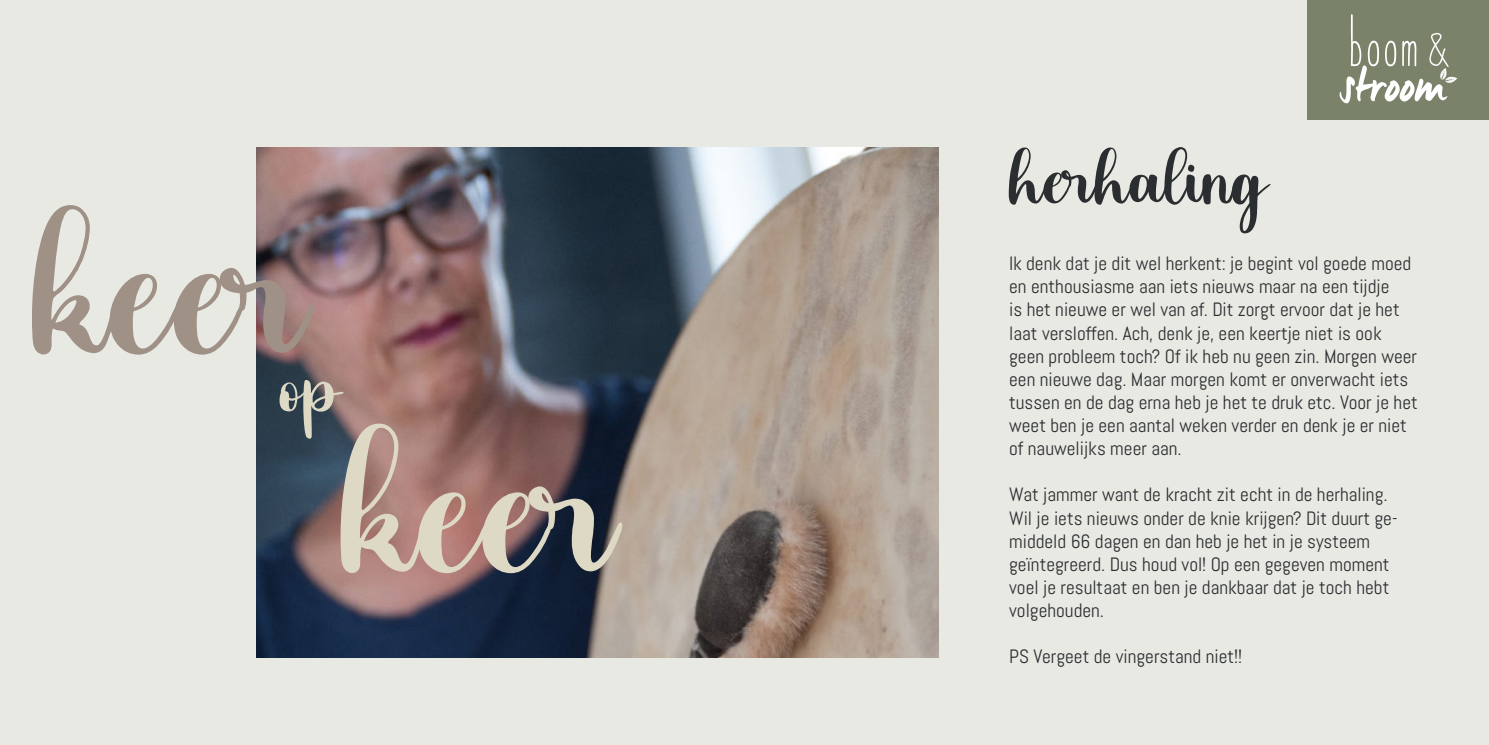
<style>
.page{position:relative;width:1489px;height:745px;background:#fff}
.page>*{position:absolute;margin:0;border:0;box-sizing:border-box;transform-origin:0 0}
.t1{font:164.67px "Baby Darling";color:#9f9186}
.t2{font:164.67px "Baby Darling";color:#ded9c5}
.t3{font:63px "Baby Darling";color:#2a2e30}
.t4{font:63px "Baby Darling";color:#ded9c5}
.t5{font:19.25px/23.1px "Abel";color:#2a2e30}
</style>
<div class="page">
<div style="left:0;top:0;width:1488px;height:744px;background:#e9e9e3"></div>
<img style="left:256px;top:147px;width:682px;height:509px">
<div style="left:1307px;top:0;width:181px;height:120px;background:#7a8369"></div>
<svg style="left:1339px;top:14px;width:117px;height:89px"></svg>
<p class="t1" style="left:33px;top:198px;width:276px">keer</p>
<p class="t4" style="left:282px;top:351px;width:62px">op</p>
<p class="t2" style="left:342px;top:416px;width:276px">keer</p>
<p class="t3" style="left:1009px;top:143px;width:261px">herhaling</p>
<p class="t5" style="left:1009px;top:252px;width:410px">Ik denk dat je dit wel herkent: je begint vol goede moed en enthousiasme aan iets nieuws maar na een tijdje<br>is het nieuwe er wel van af. Dit zorgt ervoor dat je het laat versloffen. Ach, denk je, een keertje niet is ook geen probleem toch? Of ik heb nu geen zin. Morgen weer een nieuwe dag. Maar morgen komt er onverwacht iets tussen en de dag erna heb je het te druk etc. Voor je het weet ben je een aantal weken verder en denk je er niet of nauwelijks meer aan.</p>
<p class="t5" style="left:1009px;top:483px;width:390px">Wat jammer want de kracht zit echt in de herhaling.<br>Wil je iets nieuws onder de knie krijgen? Dit duurt ge&shy;middeld 66 dagen en dan heb je het in je systeem geïntegreerd. Dus houd vol! Op een gegeven moment voel je resultaat en ben je dankbaar dat je toch hebt volgehouden.</p>
<p class="t5" style="left:1009px;top:644px;width:234px">PS Vergeet de vingerstand niet!!</p>
</div>
